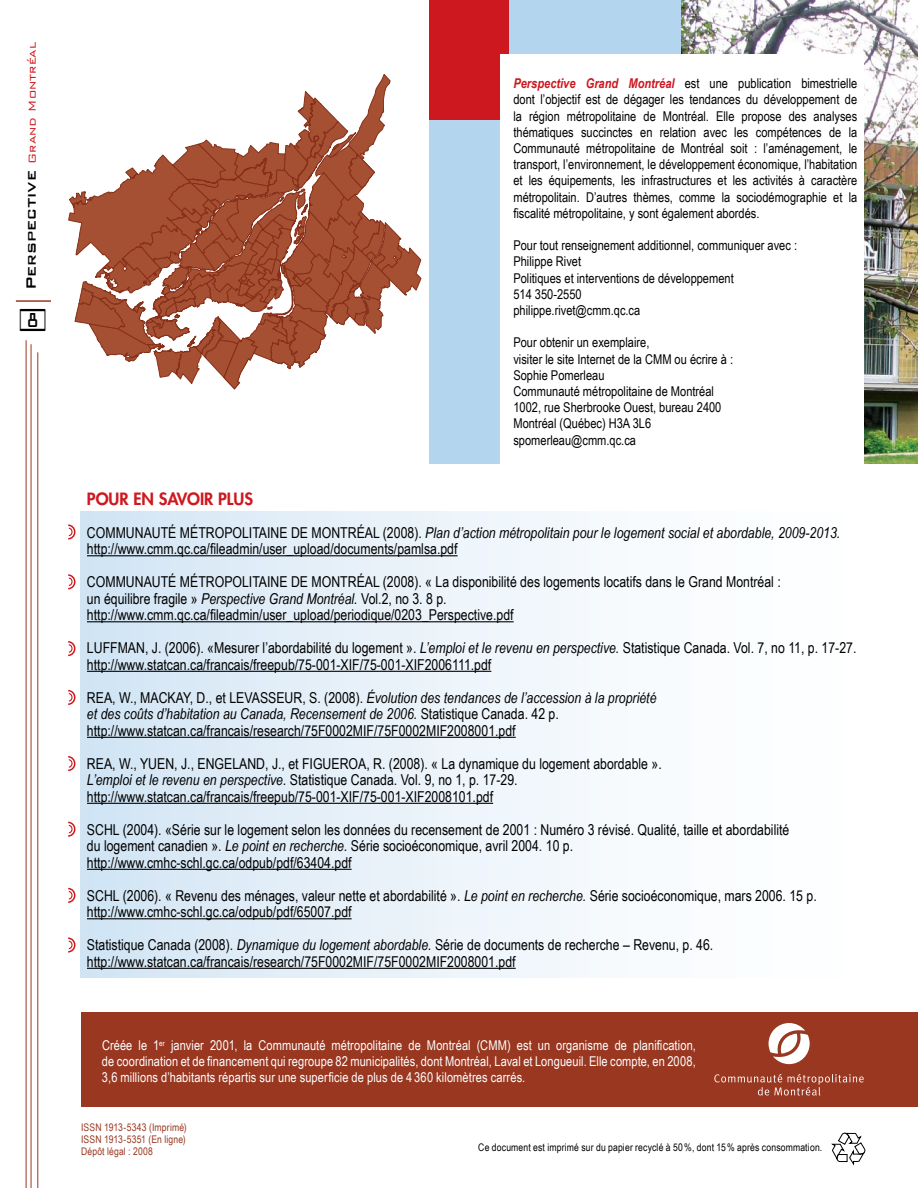
<style>
.page{position:relative;width:918px;height:1188px;background:#fff}
.page>*{position:absolute;margin:0;border:0;box-sizing:border-box;transform-origin:0 0}
.t1{font:800 16.5px "Futura Std";color:#ce181f}
.t2{font:15px/16.5px "Arial Narrow";color:#000}
.t3{font:13.5px/16.2px "Arial Narrow";color:#000}
.t4{font:13.5px/16.2px "Arial Narrow";letter-spacing:.005em;color:#fff;text-align:justify}
.t5{font:300 13.5px "Bank Gothic";color:#ce181f}
.t6{font:10.5px "Arial Narrow";letter-spacing:.015em;color:#000}
.t7{font:10.5px/12px "Arial Narrow";letter-spacing:.015em;color:#993720;text-align:justify}
.s1{font-weight:500;font-size:18px;color:#000}
.s2{font-weight:700;font-style:italic;color:#ce181f}
.s3{font-style:italic}
</style>
<div class="page">
<hr style="left:16px;top:300px;width:35px;height:2px;background:#993720">
<hr style="left:31px;top:344px;width:1px;height:844px;background:#993720">
<hr style="left:37px;top:352px;width:1px;height:836px;background:#993720">
<hr style="left:26px;top:340px;width:1px;height:848px;background:#993720">
<svg style="left:68px;top:74px;width:353px;height:315px"></svg>
<div style="left:80px;top:512px;width:838px;height:466px;background:linear-gradient(to right,#d4e5f3,#fff)"></div>
<hr style="left:87px;top:555px;width:371px;height:1px;background:#000">
<hr style="left:87px;top:621px;width:427px;height:1px;background:#000">
<hr style="left:87px;top:671px;width:404px;height:1px;background:#000">
<hr style="left:87px;top:737px;width:429px;height:1px;background:#000">
<hr style="left:87px;top:803px;width:406px;height:1px;background:#000">
<hr style="left:87px;top:869px;width:265px;height:1px;background:#000">
<hr style="left:87px;top:918px;width:265px;height:1px;background:#000">
<hr style="left:87px;top:968px;width:429px;height:1px;background:#000">
<div style="left:81px;top:1012px;width:837px;height:95px;background:#993720"></div>
<svg style="left:68px;top:689px;width:8px;height:16px"></svg>
<svg style="left:68px;top:641px;width:8px;height:16px"></svg>
<svg style="left:68px;top:574px;width:8px;height:16px"></svg>
<svg style="left:68px;top:524px;width:8px;height:16px"></svg>
<svg style="left:68px;top:756px;width:8px;height:16px"></svg>
<svg style="left:68px;top:821px;width:8px;height:16px"></svg>
<svg style="left:68px;top:887px;width:8px;height:16px"></svg>
<svg style="left:68px;top:937px;width:8px;height:16px"></svg>
<img style="left:681px;top:0;width:237px;height:464px">
<div style="left:429px;top:0;width:252px;height:464px;background:#b3d6ee"></div>
<div style="left:429px;top:0;width:80px;height:119px;background:#ce181f"></div>
<div style="left:501px;top:54px;width:363px;height:436px;background:#fff"></div>
<svg style="left:832px;top:1133px;width:33px;height:32px"></svg>
<svg style="left:714px;top:1074px;width:150px;height:22px"></svg>
<svg style="left:769px;top:1023px;width:41px;height:41px"></svg>
<p class="t5" style="left:22px;top:290px;width:250px;rotate:-90deg"><span class="s1">Perspective</span> Grand Montréal</p>
<p class="t3" style="left:513px;top:75px;width:345px;text-align:justify"><span class="s2">Perspective Grand Montréal</span> est une publication bimestrielle dont l’objectif est de dégager les tendances du développement de la région métropolitaine de Montréal. Elle propose des analyses thématiques succinctes en relation avec les compétences de la Communauté métropolitaine de Montréal soit : l’aménagement, le transport, l’environnement, le développement économique, l’habitation et les équipements, les infrastructures et les activités à caractère métropolitain. D’autres thèmes, comme la sociodémographie et la fiscalité métropolitaine, y sont également abordés.</p>
<p class="t3" style="left:513px;top:237px;width:285px">Pour tout renseignement additionnel, communiquer avec :<br>Philippe Rivet<br>Politiques et interventions de développement<br>514 350-2550<br>philippe.rivet@cmm.qc.ca</p>
<p class="t3" style="left:513px;top:335px;width:221px">Pour obtenir un exemplaire,<br>visiter le site Internet de la CMM ou écrire à :<br>Sophie Pomerleau<br>Communauté métropolitaine de Montréal<br>1002, rue Sherbrooke Ouest, bureau 2400<br>Montréal (Québec) H3A 3L6 spomerleau@cmm.qc.ca</p>
<p class="t1" style="left:87px;top:488px;width:168px">POUR EN SAVOIR PLUS</p>
<p class="t2" style="left:87px;top:524px;width:755px">COMMUNAUTÉ MÉTROPOLITAINE DE MONTRÉAL (2008). <span class="s3">Plan d’action métropolitain pour le logement social et abordable, 2009-2013. </span>http://www.cmm.qc.ca/fileadmin/user_upload/documents/pamlsa.pdf</p>
<p class="t2" style="left:87px;top:574px;width:695px">COMMUNAUTÉ MÉTROPOLITAINE DE MONTRÉAL (2008). « La disponibilité des logements locatifs dans le Grand Montréal : un équilibre fragile » <span class="s3">Perspective Grand Montréal.</span> Vol.2, no 3. 8 p. http://www.cmm.qc.ca/fileadmin/user_upload/periodique/0203_Perspective.pdf</p>
<p class="t2" style="left:87px;top:640px;width:771px">LUFFMAN, J. (2006). «Mesurer l’abordabilité du logement ». <span class="s3">L’emploi et le revenu en perspective.</span> Statistique Canada. Vol. 7, no 11, p. 17-27. http://www.statcan.ca/francais/freepub/75-001-XIF/75-001-XIF2006111.pdf</p>
<p class="t2" style="left:87px;top:689px;width:571px">REA, W., MACKAY, D., et LEVASSEUR, S. (2008). <span class="s3">Évolution des tendances de l’accession à la propriété et des coûts d’habitation au Canada, Recensement de 2006.</span> Statistique Canada. 42 p. http://www.statcan.ca/francais/research/75F0002MIF/75F0002MIF2008001.pdf</p>
<p class="t2" style="left:87px;top:755px;width:576px">REA, W., YUEN, J., ENGELAND, J., et FIGUEROA, R. (2008). « La dynamique du logement abordable ».<br><span class="s3">L’emploi et le revenu en perspective.</span> Statistique Canada. Vol. 9, no 1, p. 17-29. http://www.statcan.ca/francais/freepub/75-001-XIF/75-001-XIF2008101.pdf</p>
<p class="t2" style="left:87px;top:821px;width:704px">SCHL (2004). «Série sur le logement selon les données du recensement de 2001 : Numéro 3 révisé. Qualité, taille et abordabilité du logement canadien ». <span class="s3">Le point en recherche.</span> Série socioéconomique, avril 2004. 10 p. http://www.cmhc-schl.gc.ca/odpub/pdf/63404.pdf</p>
<p class="t2" style="left:87px;top:887px;width:731px">SCHL (2006). « Revenu des ménages, valeur nette et abordabilité ». <span class="s3">Le point en recherche.</span> Série socioéconomique, mars 2006. 15 p. http://www.cmhc-schl.gc.ca/odpub/pdf/65007.pdf</p>
<p class="t2" style="left:87px;top:937px;width:628px">Statistique Canada (2008). <span class="s3">Dynamique du logement abordable.</span> Série de documents de recherche – Revenu, p. 46. http://www.statcan.ca/francais/research/75F0002MIF/75F0002MIF2008001.pdf</p>
<p class="t4" style="left:102px;top:1037px;width:595px">Créée le 1<sup>er</sup> janvier 2001, la Communauté métropolitaine de Montréal (CMM) est un organisme de planification, de coordination et de financement qui regroupe 82 municipalités, dont Montréal, Laval et Longueuil. Elle compte, en 2008, 3,6 millions d’habitants répartis sur une superficie de plus de 4 360 kilomètres carrés.</p>
<p class="t7" style="left:81px;top:1121px;width:107px">ISSN 1913-5343 (Imprimé)<br>ISSN 1913-5351 (En ligne)<br>Dépôt légal : 2008</p>
<p class="t6" style="left:478px;top:1142px;width:345px">Ce document est imprimé sur du papier recyclé à 50%, dont 15% après consommation.</p>
</div>
